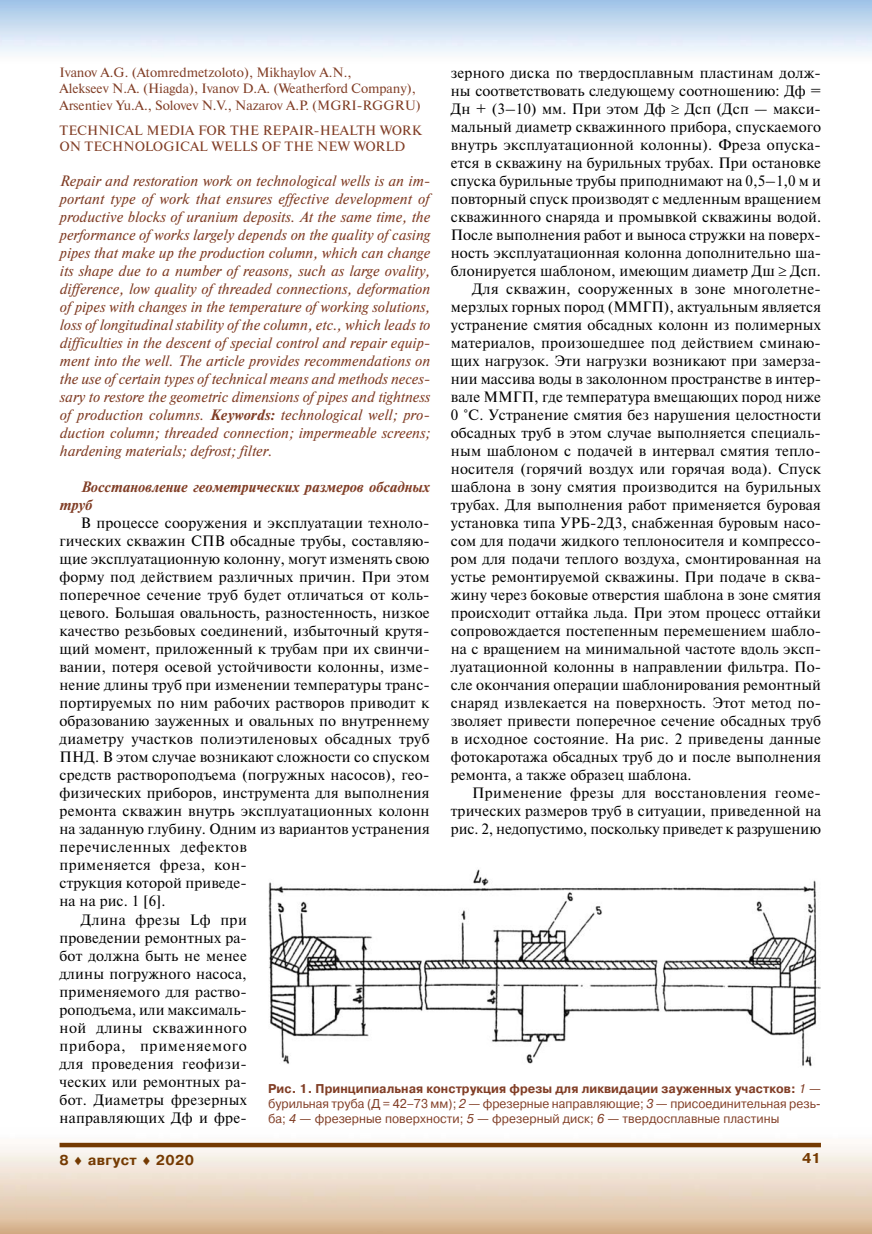
<style>
.page{position:relative;width:872px;height:1234px;background:#fff}
.page>*{position:absolute;margin:0;border:0;box-sizing:border-box;transform-origin:0 0}
.t1{font:15px "Newton C";letter-spacing:.005em;color:#000}
.t2{font:italic 15px/18px "Newton C";letter-spacing:.005em;color:#813e26;text-align:justify}
.t3{font:15px "Newton C";letter-spacing:.025em;color:#000}
.t4{font:italic 700 15px/18px "Newton C";letter-spacing:.005em;color:#813e26}
.t5{font:15px "Newton C";letter-spacing:.03em;color:#000}
.t6{font:15px "Newton C";letter-spacing:.035em;color:#000}
.t7{font:15px "Newton C";letter-spacing:.05em;color:#000}
.t8{font:700 14.25px "Pragmatica C";letter-spacing:.025em;color:#753a02}
.t9{font:13.5px/16.5px "Newton C";color:#813e26}
.t10{font:12.75px/15.3px "Pragmatica C";letter-spacing:.005em;color:#813e26;text-align:justify;scale:.95 1}
.s1{font-weight:700}
.s2{font-style:italic}
</style>
<div class="page">
<img style="left:26px;top:1142px;width:846px;height:91px">
<svg style="left:60px;top:1142px;width:761px;height:4px;fill:#753a02"></svg>
<img style="left:268px;top:869px;width:553px;height:197px">
<p class="t9" style="left:60px;top:64px;width:363px">Ivanov A.G. (Atomredmetzoloto), Mikhaylov A.N.,<br>Alekseev N.A. (Hiagda), Ivanov D.A. (Weatherford Company),<br>Arsentiev Yu.A., Solovev N.V., Nazarov A.P. (MGRI-RGGRU)</p>
<p class="t9" style="left:60px;top:122px;width:364px">TECHNICAL MEDIA FOR THE REPAIR-HEALTH WORK<br>ON TECHNOLOGICAL WELLS OF THE NEW WORLD</p>
<p class="t2" style="left:60px;top:172px;width:372px">Repair and restoration work on technological wells is an im&shy;portant type of work that ensures effective development of productive blocks of uranium deposits. At the same time, the performance of works largely depends on the quality of casing pipes that make up the production column, which can change its shape due to a number of reasons, such as large ovality, difference, low quality of threaded connections, deformation of pipes with changes in the temperature of working solutions, loss of longitudinal stability of the column, etc., which leads to difficulties in the descent of special control and repair equip&shy;ment into the well. The article provides recommendations on the use of certain types of technical means and methods neces&shy;sary to restore the geometric dimensions of pipes and tightness of production columns. <span class="s1">Keywords:</span> technological well; pro&shy;duction column; threaded connection; impermeable screens; hardening materials; defrost; filter.</p>
<p class="t4" style="left:60px;top:478px;width:371px;text-indent:21px">Восстановление геометрических размеров обсадных труб</p>
<p class="t1" style="left:81px;top:514px;width:350px">В процессе сооружения и эксплуатации техноло-</p>
<p class="t1" style="left:60px;top:532px;width:372px">гических скважин СПВ обсадные трубы, составляю-</p>
<p class="t1" style="left:60px;top:550px;width:371px">щие эксплуатационную колонну, могут изменять свою</p>
<p class="t1" style="left:60px;top:568px;width:371px">форму под действием различных причин. При этом</p>
<p class="t1" style="left:60px;top:586px;width:371px">поперечное сечение труб будет отличаться от коль-</p>
<p class="t1" style="left:60px;top:604px;width:372px">цевого. Большая овальность, разностенность, низкое</p>
<p class="t1" style="left:60px;top:622px;width:371px">качество резьбовых соединений, избыточный крутя-</p>
<p class="t1" style="left:60px;top:640px;width:372px">щий момент, приложенный к трубам при их свинчи-</p>
<p class="t1" style="left:60px;top:658px;width:371px">вании, потеря осевой устойчивости колонны, изме-</p>
<p class="t1" style="left:60px;top:676px;width:370px">нение длины труб при изменении температуры транс-</p>
<p class="t1" style="left:60px;top:694px;width:371px">портируемых по ним рабочих растворов приводит к</p>
<p class="t1" style="left:60px;top:712px;width:371px">образованию зауженных и овальных по внутреннему</p>
<p class="t1" style="left:60px;top:730px;width:371px">диаметру участков полиэтиленовых обсадных труб</p>
<p class="t1" style="left:60px;top:748px;width:372px">ПНД. В этом случае возникают сложности со спуском</p>
<p class="t1" style="left:60px;top:766px;width:371px">средств раствороподъема (погружных насосов), гео-</p>
<p class="t1" style="left:60px;top:784px;width:371px">физических приборов, инструмента для выполнения</p>
<p class="t1" style="left:60px;top:802px;width:371px">ремонта скважин внутрь эксплуатационных колонн</p>
<p class="t1" style="left:60px;top:820px;width:372px">на заданную глубину. Одним из вариантов устранения</p>
<p class="t6" style="left:60px;top:838px;width:189px">перечисленных дефектов</p>
<p class="t3" style="left:60px;top:856px;width:189px">применяется фреза, кон-</p>
<p class="t1" style="left:60px;top:874px;width:189px">струкция которой приведе-</p>
<p class="t1" style="left:60px;top:892px;width:108px">на на рис. 1 [6].</p>
<p class="t5" style="left:81px;top:910px;width:168px">Длина фрезы Lф при</p>
<p class="t1" style="left:60px;top:928px;width:189px">проведении ремонтных ра-</p>
<p class="t1" style="left:60px;top:946px;width:189px">бот должна быть не менее</p>
<p class="t1" style="left:60px;top:964px;width:189px">длины погружного насоса,</p>
<p class="t1" style="left:60px;top:982px;width:189px">применяемого для раство-</p>
<p class="t1" style="left:60px;top:1000px;width:189px">роподъема, или максималь-</p>
<p class="t5" style="left:60px;top:1018px;width:189px">ной длины скважинного</p>
<p class="t7" style="left:60px;top:1036px;width:189px">прибора, применяемого</p>
<p class="t3" style="left:60px;top:1054px;width:189px">для проведения геофизи-</p>
<p class="t1" style="left:60px;top:1072px;width:189px">ческих или ремонтных ра-</p>
<p class="t1" style="left:60px;top:1090px;width:189px">бот. Диаметры фрезерных</p>
<p class="t1" style="left:60px;top:1108px;width:189px">направляющих Дф и фре-</p>
<p class="t1" style="left:451px;top:64px;width:371px">зерного диска по твердосплавным пластинам долж-</p>
<p class="t1" style="left:451px;top:82px;width:372px">ны соответствовать следующему соотношению: Дф =</p>
<p class="t1" style="left:451px;top:100px;width:371px">Дн + (3–10) мм. При этом Дф ≥ Дсп (Дсп — макси-</p>
<p class="t1" style="left:451px;top:118px;width:372px">мальный диаметр скважинного прибора, спускаемого</p>
<p class="t1" style="left:451px;top:136px;width:371px">внутрь эксплуатационной колонны). Фреза опуска-</p>
<p class="t1" style="left:451px;top:154px;width:372px">ется в скважину на бурильных трубах. При остановке</p>
<p class="t1" style="left:451px;top:172px;width:371px">спуска бурильные трубы приподнимают на 0,5–1,0 м и</p>
<p class="t1" style="left:451px;top:190px;width:372px">повторный спуск производят с медленным вращением</p>
<p class="t1" style="left:451px;top:208px;width:372px">скважинного снаряда и промывкой скважины водой.</p>
<p class="t1" style="left:451px;top:226px;width:371px">После выполнения работ и выноса стружки на поверх-</p>
<p class="t1" style="left:451px;top:244px;width:372px">ность эксплуатационная колонна дополнительно ша-</p>
<p class="t1" style="left:451px;top:262px;width:371px">блонируется шаблоном, имеющим диаметр Дш ≥ Дсп.</p>
<p class="t1" style="left:472px;top:280px;width:348px">Для скважин, сооруженных в зоне многолетне-</p>
<p class="t1" style="left:451px;top:298px;width:372px">мерзлых горных пород (ММГП), актуальным является</p>
<p class="t1" style="left:451px;top:316px;width:371px">устранение смятия обсадных колонн из полимерных</p>
<p class="t1" style="left:451px;top:334px;width:371px">материалов, произошедшее под действием сминаю-</p>
<p class="t1" style="left:451px;top:352px;width:372px">щих нагрузок. Эти нагрузки возникают при замерза-</p>
<p class="t1" style="left:451px;top:370px;width:372px">нии массива воды в заколонном пространстве в интер-</p>
<p class="t1" style="left:451px;top:388px;width:372px">вале ММГП, где температура вмещающих пород ниже</p>
<p class="t1" style="left:451px;top:406px;width:372px">0 °С. Устранение смятия без нарушения целостности</p>
<p class="t1" style="left:451px;top:424px;width:371px">обсадных труб в этом случае выполняется специаль-</p>
<p class="t1" style="left:451px;top:442px;width:371px">ным шаблоном с подачей в интервал смятия тепло-</p>
<p class="t1" style="left:451px;top:460px;width:372px">носителя (горячий воздух или горячая вода). Спуск</p>
<p class="t1" style="left:451px;top:478px;width:371px">шаблона в зону смятия производится на бурильных</p>
<p class="t1" style="left:451px;top:496px;width:371px">трубах. Для выполнения работ применяется буровая</p>
<p class="t1" style="left:451px;top:514px;width:372px">установка типа УРБ-2Д3, снабженная буровым насо-</p>
<p class="t1" style="left:451px;top:532px;width:372px">сом для подачи жидкого теплоносителя и компрессо-</p>
<p class="t1" style="left:451px;top:550px;width:372px">ром для подачи теплого воздуха, смонтированная на</p>
<p class="t1" style="left:451px;top:568px;width:372px">устье ремонтируемой скважины. При подаче в сква-</p>
<p class="t1" style="left:451px;top:586px;width:372px">жину через боковые отверстия шаблона в зоне смятия</p>
<p class="t1" style="left:451px;top:604px;width:371px">происходит оттайка льда. При этом процесс оттайки</p>
<p class="t1" style="left:451px;top:622px;width:372px">сопровождается постепенным перемешением шабло-</p>
<p class="t1" style="left:451px;top:640px;width:370px">на с вращением на минимальной частоте вдоль эксп-</p>
<p class="t1" style="left:451px;top:658px;width:372px">луатационной колонны в направлении фильтра. По-</p>
<p class="t1" style="left:451px;top:676px;width:372px">сле окончания операции шаблонирования ремонтный</p>
<p class="t1" style="left:451px;top:694px;width:372px">снаряд извлекается на поверхность. Этот метод по-</p>
<p class="t1" style="left:451px;top:712px;width:371px">зволяет привести поперечное сечение обсадных труб</p>
<p class="t1" style="left:451px;top:730px;width:372px">в исходное состояние. На рис. 2 приведены данные</p>
<p class="t1" style="left:451px;top:748px;width:372px">фотокаротажа обсадных труб до и после выполнения</p>
<p class="t1" style="left:451px;top:766px;width:242px">ремонта, а также образец шаблона.</p>
<p class="t3" style="left:472px;top:784px;width:350px">Применение фрезы для восстановления геоме-</p>
<p class="t1" style="left:451px;top:802px;width:372px">трических размеров труб в ситуации, приведенной на</p>
<p class="t1" style="left:451px;top:820px;width:371px">рис. 2, недопустимо, поскольку приведет к разрушению</p>
<p class="t10" style="left:268px;top:1080px;width:583px"><span class="s1">Рис. 1. Принципиальная конструкция фрезы для ликвидации зауженных участков:</span> <span class="s2">1</span> — бурильная труба (Д = 42–73 мм); <span class="s2">2</span> — фрезерные направляющие; <span class="s2">3</span> — присоединительная резь&shy;ба; <span class="s2">4</span> — фрезерные поверхности; <span class="s2">5</span> — фрезерный диск; <span class="s2">6</span> — твердосплавные пластины</p>
<p class="t8" style="left:60px;top:1151px;width:136px">8 ♦ август ♦ 2020</p>
<p class="t8" style="left:802px;top:1150px;width:20px">41</p>
</div>
